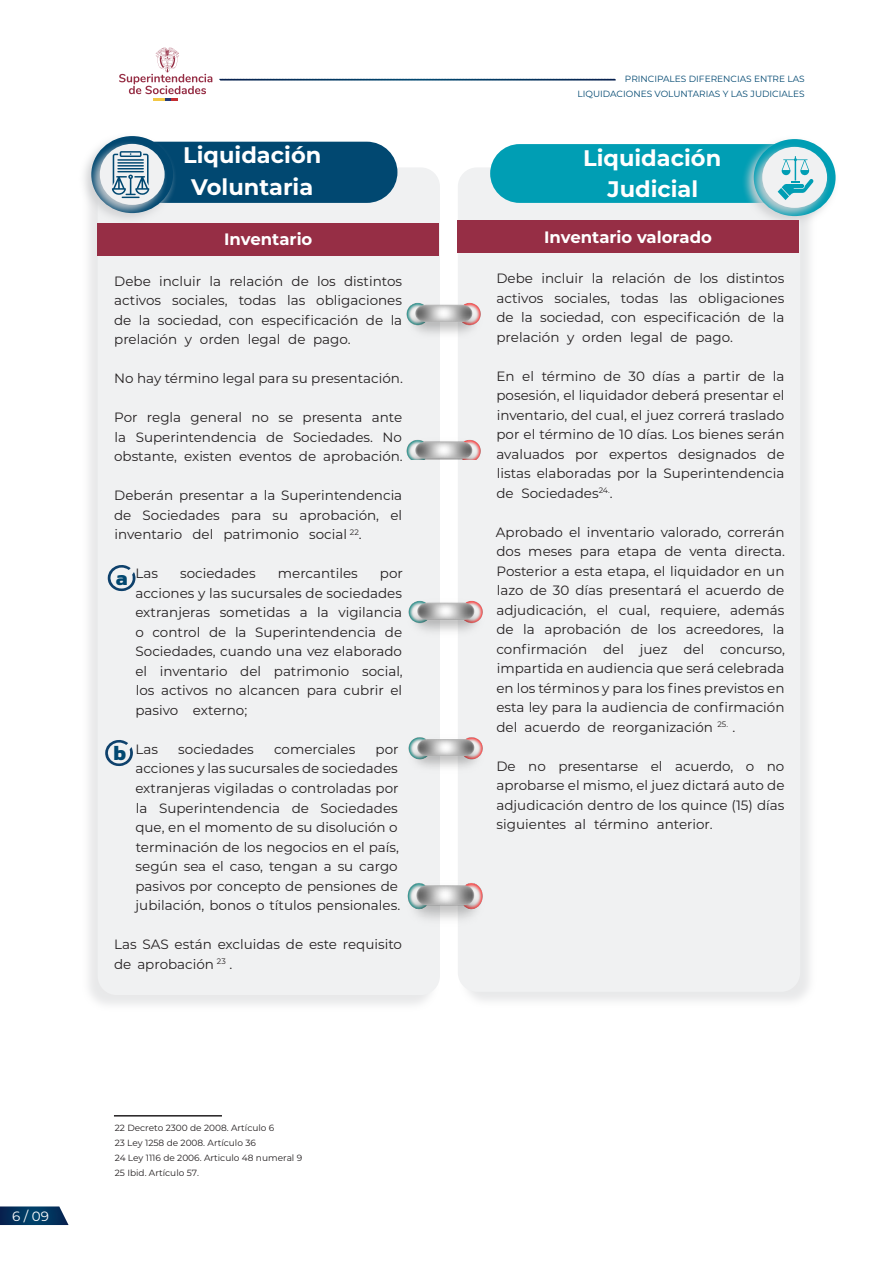
<style>
.page{position:relative;width:893px;height:1263px;background:#fff}
.page>*{position:absolute;margin:0;border:0;box-sizing:border-box;transform-origin:0 0}
.t1{font:700 22.5px "Montserrat";color:#fff}
.t2{font:700 21px "Kanit";color:#014871}
.t3{font:700 16.5px "Montserrat";color:#fff}
.Estilo_de_párrafo_1{font:13.5px/19.5px "Montserrat";color:#231f20;text-align:justify}
.t4{font:13.5px "Montserrat";color:#fff}
._6_pt{font:9px "Montserrat";color:#231f20}
.t5{font:9px/15px "Montserrat";color:#014871;text-align:right}
</style>
<div class="page">
<svg style="left:0;top:1206px;width:69px;height:19px"></svg>
<svg style="left:219px;top:79px;width:397px;height:2px"></svg>
<svg style="left:119px;top:48px;width:93px;height:53px"></svg>
<div style="left:458px;top:167px;width:359px;height:841px;background:#f0f1f2"></div>
<div style="left:81px;top:167px;width:358px;height:845px;background:#c2c3c6;opacity:.37"></div>
<div style="left:98px;top:167px;width:342px;height:828px;background:#f0f1f2;border-radius:19px"></div>
<div style="left:108px;top:142px;width:289px;height:61px;background:#014871;border-radius:31px"></div>
<div style="left:490px;top:144px;width:326px;height:59px;background:#009eb4;border-radius:29px"></div>
<div style="left:79px;top:132px;width:98px;height:94px;background:#d1d2d4;opacity:.88"></div>
<div style="left:91px;top:136px;width:82px;height:77px;background:#014871;border-radius:50%"></div>
<div style="left:87px;top:140px;width:81px;height:77px;background:#d1d2d4;opacity:.88"></div>
<div style="left:100px;top:144px;width:65px;height:61px;background:#f0f1f2;border-radius:50%"></div>
<svg style="left:112px;top:151px;width:37px;height:47px"></svg>
<hr style="left:114px;top:1115px;width:108px;height:1px;background:#231f20">
<img style="left:406px;top:302px;width:75px;height:158px">
<div style="left:741px;top:135px;width:98px;height:94px;background:#d1d2d4;opacity:.88"></div>
<svg style="left:754px;top:139px;width:82px;height:77px"></svg>
<div style="left:750px;top:143px;width:81px;height:77px;background:#d1d2d4;opacity:.88"></div>
<div style="left:762px;top:147px;width:65px;height:61px;background:#f0f1f2;border-radius:50%"></div>
<svg style="left:778px;top:188px;width:11px;height:12px"></svg>
<svg style="left:782px;top:156px;width:31px;height:40px"></svg>
<img style="left:408px;top:600px;width:75px;height:169px">
<img style="left:407px;top:883px;width:76px;height:38px">
<svg style="left:108px;top:565px;width:28px;height:26px"></svg>
<svg style="left:105px;top:740px;width:28px;height:26px"></svg>
<div style="left:98px;top:223px;width:341px;height:32px;background:#962e45"></div>
<div style="left:458px;top:221px;width:341px;height:32px;background:#962e45"></div>
<p class="t4" style="left:12px;top:1207px;width:38px">6 / 09</p>
<h1 class="t1" style="left:183px;top:139px;width:140px">Liquidación</h1>
<h1 class="t1" style="left:191px;top:171px;width:123px">Voluntaria</h1>
<p class="t5" style="left:577px;top:71px;width:229px">PRINCIPALES DIFERENCIAS ENTRE LAS<br>LIQUIDACIONES VOLUNTARIAS Y LAS JUDICIALES</p>
<h1 class="t1" style="left:583px;top:142px;width:140px">Liquidación</h1>
<h1 class="t1" style="left:608px;top:173px;width:92px">Judicial</h1>
<h1 class="t3" style="left:224px;top:228px;width:90px">Inventario</h1>
<h1 class="t3" style="left:544px;top:225px;width:169px">Inventario valorado</h1>
<p class="Estilo_de_párrafo_1" style="left:114px;top:271px;width:290px">Debe incluir la relación de los distintos activos sociales, todas las obligaciones de la sociedad, con especificación de la prelación y orden legal de pago.</p>
<p class="Estilo_de_párrafo_1" style="left:114px;top:368px;width:290px">No hay término legal para su presentación.</p>
<p class="Estilo_de_párrafo_1" style="left:114px;top:407px;width:290px">Por regla general no se presenta ante la Superintendencia de Sociedades. No obstante, existen eventos de aprobación.</p>
<p class="Estilo_de_párrafo_1" style="left:114px;top:485px;width:290px">Deberán presentar a la Superintendencia de Sociedades para su aprobación, el inventario del patrimonio social <sup>22</sup>.</p>
<p class="Estilo_de_párrafo_1" style="left:135px;top:563px;width:24px">Las</p>
<p class="Estilo_de_párrafo_1" style="left:180px;top:563px;width:77px">sociedades</p>
<p class="Estilo_de_párrafo_1" style="left:278px;top:563px;width:81px">mercantiles</p>
<p class="Estilo_de_párrafo_1" style="left:135px;top:563px;width:269px;text-indent:245px">por acciones y las sucursales de sociedades extranjeras sometidas a la vigilancia o control de la Superintendencia de Sociedades, cuando una vez elaborado el inventario del patrimonio social, los activos no alcancen para cubrir el pasivo externo;</p>
<p class="Estilo_de_párrafo_1" style="left:135px;top:739px;width:24px">Las</p>
<p class="Estilo_de_párrafo_1" style="left:178px;top:739px;width:77px">sociedades</p>
<p class="Estilo_de_párrafo_1" style="left:274px;top:739px;width:83px">comerciales</p>
<p class="t2" style="left:116px;top:561px;width:13px">a</p>
<p class="t2" style="left:113px;top:737px;width:14px">b</p>
<p class="Estilo_de_párrafo_1" style="left:135px;top:739px;width:266px;text-align:left;text-indent:240px">por acciones y las sucursales de sociedades extranjeras vigiladas o controladas por la Superintendencia de Sociedades que, en el momento de su disolución o terminación de los negocios en el país, según sea el caso, tengan a su cargo pasivos por concepto de pensiones de jubilación, bonos o títulos pensionales.</p>
<p class="Estilo_de_párrafo_1" style="left:114px;top:934px;width:289px">Las SAS están excluidas de este requisito de aprobación <sup>23</sup> .</p>
<p class="_6_pt" style="left:115px;top:1121px;width:161px">22 Decreto 2300 de 2008. Artículo 6</p>
<p class="_6_pt" style="left:115px;top:1136px;width:143px">23 Ley 1258 de 2008. Artículo 36</p>
<p class="_6_pt" style="left:115px;top:1151px;width:189px">24 Ley 1116 de 2006. Articulo 48 numeral 9</p>
<p class="_6_pt" style="left:115px;top:1166px;width:86px">25 Ibid. Artículo 57.</p>
<p class="Estilo_de_párrafo_1" style="left:496px;top:268px;width:290px">Debe incluir la relación de los distintos activos sociales, todas las obligaciones de la sociedad, con especificación de la prelación y orden legal de pago.</p>
<p class="Estilo_de_párrafo_1" style="left:496px;top:365px;width:290px">En el término de 30 días a partir de la posesión, el liquidador deberá presentar el inventario, del cual, el juez correrá traslado por el término de 10 días. Los bienes serán avaluados por expertos designados de listas elaboradas por la Superintendencia de Sociedades<sup>24.</sup>.</p>
<p class="Estilo_de_párrafo_1" style="left:496px;top:521px;width:291px">Aprobado el inventario valorado, correrán dos meses para etapa de venta directa.<br>Posterior a esta etapa, el liquidador en un lazo de 30 días presentará el acuerdo de adjudicación, el cual, requiere, además de la aprobación de los acreedores, la confirmación del juez del concurso, impartida en audiencia que será celebrada en los términos y para los fines previstos en esta ley para la audiencia de confirmación del acuerdo de reorganización <sup>25.</sup> .</p>
<p class="Estilo_de_párrafo_1" style="left:496px;top:755px;width:290px">De no presentarse el acuerdo, o no aprobarse el mismo, el juez dictará auto de adjudicación dentro de los quince (15) días siguientes al término anterior.</p>
</div>
